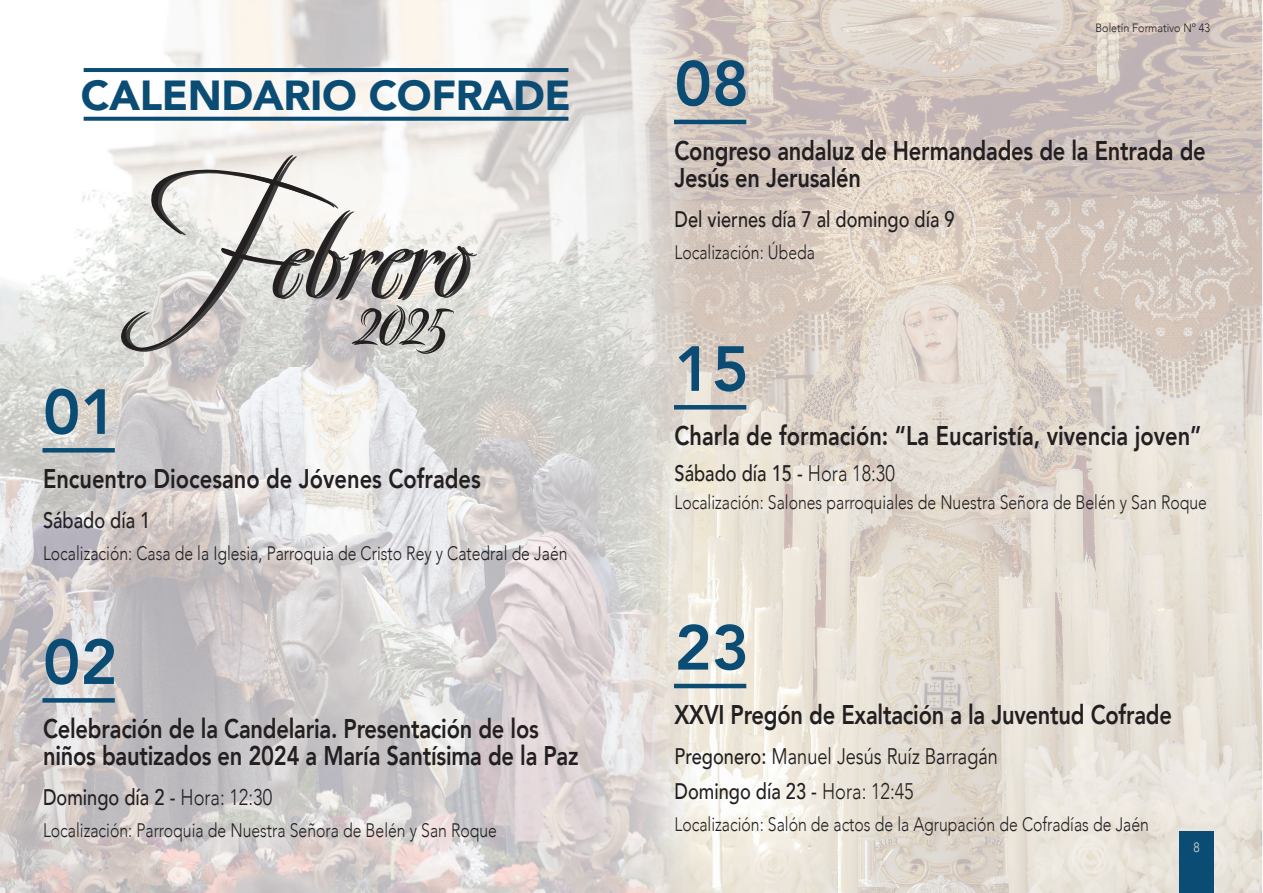
<style>
.page{position:relative;width:1263px;height:893px;background:#fff}
.page>*{position:absolute;margin:0;border:0;box-sizing:border-box;transform-origin:0 0}
.t1{font:500 167.1px "Avalon";color:#231f20}
.t2{font:115.5px "Avalon";color:#231f20}
.t3{font:800 63px "Avenir";color:#0b4c75}
.t4{font:900 41.85px "Avenir";letter-spacing:-.01em;color:#0b4c75}
.t5{font:800 27px/27px "Avenir";letter-spacing:-.01em;color:#231f20;scale:.81 1}
.t6{font:500 22.5px/35.5px "Avenir";color:#231f20;scale:.81 1}
.t7{font:300 19.5px "Avenir";color:#231f20;scale:.81 1}
.t8{font:300 13.5px "Avenir";color:#d9d5cc;scale:.9 1}
.t9{font:300 12px "Avenir";color:#231f20;scale:.9 1}
.s1{font-size:250.65px;color:#3e3e3f}
.s2{font-weight:300}
.s3{font-weight:400}
</style>
<div class="page">
<img style="left:0;top:0;width:1263px;height:893px">
<div style="left:1179px;top:831px;width:35px;height:62px;background:#0b4c75"></div>
<hr style="left:84px;top:68px;width:484px;height:4px;background:#0b4c75">
<svg style="left:84px;top:117px;width:484px;height:4px;background:#1a567d"></svg>
<div style="left:43px;top:448px;width:72px;height:5px;background:#0b4c75"></div>
<div style="left:43px;top:698px;width:72px;height:5px;background:#0b4c75"></div>
<div style="left:674px;top:405px;width:72px;height:5px;background:#0b4c75"></div>
<hr style="left:674px;top:120px;width:72px;height:4px;background:#0b4c75">
<hr style="left:674px;top:684px;width:72px;height:4px;background:#0b4c75">
<h3 class="t4" style="left:81px;top:60px;width:492px">CALENDARIO COFRADE</h3>
<h3 class="t3" style="left:43px;top:363px;width:76px">01</h3>
<h2 class="t2" style="left:127px;top:233px;width:323px"><span class="s1">F</span> 2025</h2>
<h1 class="t1" style="left:275px;top:136px;width:197px">ebrero</h1>
<p class="t5" style="left:43px;top:465px;width:542px">Encuentro Diocesano de Jóvenes Cofrades</p>
<p class="t6" style="left:43px;top:501px;width:134px">Sábado día 1</p>
<p class="t7" style="left:43px;top:542px;width:649px">Localización: Casa de la Iglesia, Parroquia de Cristo Rey y Catedral de Jaén</p>
<h3 class="t3" style="left:43px;top:613px;width:76px">02</h3>
<p class="t5" style="left:43px;top:715px;width:663px">Celebración de la Candelaria. Presentación de los niños bautizados en 2024 a María Santísima de la Paz</p>
<p class="t6" style="left:43px;top:778px;width:284px">Domingo día 2 - <span class="s2">Hora: 12:30</span></p>
<p class="t7" style="left:43px;top:819px;width:562px">Localización: Parroquia de Nuestra Señora de Belén y San Roque</p>
<h3 class="t3" style="left:674px;top:35px;width:76px">08</h3>
<p class="t9" style="left:1095px;top:21px;width:129px">Boletín Formativo Nº 43</p>
<p class="t5" style="left:674px;top:137px;width:657px">Congreso andaluz de Hermandades de la Entrada de<br>Jesús en Jerusalén</p>
<p class="t6" style="left:674px;top:200px;width:347px">Del viernes día 7 al domingo día 9</p>
<p class="t7" style="left:674px;top:240px;width:175px">Localización: Úbeda</p>
<h3 class="t3" style="left:674px;top:320px;width:76px">15</h3>
<p class="t5" style="left:674px;top:422px;width:652px">Charla de formación: “La Eucaristía, vivencia joven”</p>
<p class="t6" style="left:674px;top:454px;width:273px">Sábado día 15 - <span class="s2">Hora 18:30</span></p>
<p class="t7" style="left:674px;top:490px;width:659px">Localización: Salones parroquiales de Nuestra Señora de Belén y San Roque</p>
<h3 class="t3" style="left:674px;top:599px;width:76px">23</h3>
<p class="t5" style="left:674px;top:701px;width:616px">XXVI Pregón de Exaltación a la Juventud Cofrade</p>
<p class="t6" style="left:674px;top:737px;width:401px">Pregonero: <span class="s3">Manuel Jesús Ruíz Barragán<br></span>Domingo día 23 - <span class="s2">Hora: 12:45</span></p>
<p class="t7" style="left:674px;top:813px;width:587px">Localización: Salón de actos de la Agrupación de Cofradías de Jaén</p>
<p class="t8" style="left:1193px;top:839px;width:9px">8</p>
</div>
